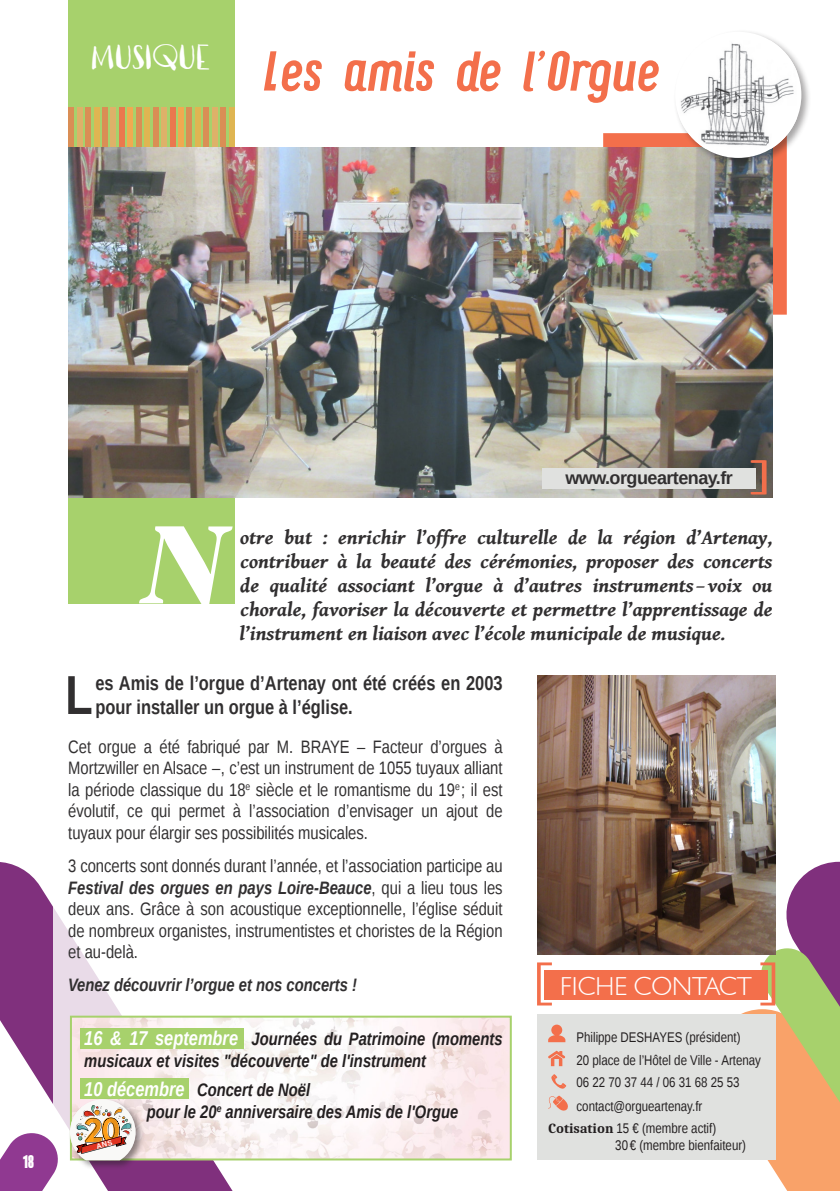
<style>
.page{position:relative;width:840px;height:1191px;background:#fff}
.page>*{position:absolute;margin:0;border:0;box-sizing:border-box;transform-origin:0 0}
.chapeau{font:italic 900 114.2px "PF Regal Text Pro";color:#fff}
.t1{font:italic 56px "Vitage";letter-spacing:-.01em;color:#f36f4b}
.chapeau-2{font:700 54.8px "Liberation Sans Narrow";color:#312f30}
.t2{font:500 36px "Vagabundo";color:#fff}
.t3{font:300 26px "Humanist 521 BT";color:#fff}
.chapeau-3{font:italic 700 20px/24px "Gentium Book Basic";color:#312f30;text-align:justify}
.chapeau-4{font:700 20px/24px "Liberation Sans Narrow";color:#312f30}
.chapeau-5{font:18px/21.6px "Liberation Sans Narrow";color:#312f30;text-align:justify}
.chapeau-6{font:italic 700 18px/21.6px "Liberation Sans Narrow";color:#231f20}
.chapeau-7{font:italic 700 18px "Liberation Sans Narrow";color:#312f30}
.t4{font:700 18px "Liberation Sans";letter-spacing:-.03em;color:#312f30}
.Center{font:700 18px "Vitage";color:#fff}
.chapeau-8{font:14px "Liberation Sans Narrow";color:#231f20}
.s1{font-weight:700;font-style:italic}
.s2{font-size:20px;color:#fff}
.s3{font-family:"Caladea";font-weight:700}
</style>
<div class="page">
<svg style="left:603px;top:133px;width:183px;height:182px;background:#ee714f"></svg>
<svg style="left:0;top:862px;width:312px;height:329px"></svg>
<svg style="left:53px;top:902px;width:174px;height:197px"></svg>
<div style="left:536px;top:1014px;width:238px;height:145px;background:#e0e1df"></div>
<div style="left:544px;top:969px;width:223px;height:30px;background:#f36f4b"></div>
<svg style="left:537px;top:962px;width:14px;height:43px"></svg>
<svg style="left:698px;top:861px;width:141px;height:330px"></svg>
<svg style="left:548px;top:1024px;width:17px;height:18px"></svg>
<svg style="left:548px;top:1050px;width:17px;height:16px"></svg>
<svg style="left:551px;top:1074px;width:15px;height:14px"></svg>
<svg style="left:548px;top:1095px;width:20px;height:16px"></svg>
<div style="left:68px;top:0;width:166px;height:603px;background:#a7d16c"></div>
<div style="left:68px;top:108px;width:6px;height:41px;background:#da8e55"></div>
<div style="left:77px;top:108px;width:6px;height:41px;background:#deb169"></div>
<div style="left:110px;top:108px;width:6px;height:41px;background:#deb169"></div>
<div style="left:161px;top:108px;width:6px;height:41px;background:#deb169"></div>
<div style="left:212px;top:108px;width:5px;height:41px;background:#deb169"></div>
<div style="left:85px;top:108px;width:6px;height:41px;background:#da8e55"></div>
<div style="left:136px;top:108px;width:6px;height:41px;background:#da8e55"></div>
<div style="left:186px;top:108px;width:6px;height:41px;background:#da8e55"></div>
<div style="left:119px;top:108px;width:6px;height:41px;background:#ea784e"></div>
<div style="left:169px;top:108px;width:6px;height:41px;background:#ea784e"></div>
<div style="left:220px;top:108px;width:6px;height:41px;background:#da8e55"></div>
<div style="left:93px;top:108px;width:6px;height:41px;background:#dfb552"></div>
<div style="left:144px;top:108px;width:6px;height:41px;background:#dfb552"></div>
<div style="left:195px;top:108px;width:6px;height:41px;background:#dfb552"></div>
<div style="left:127px;top:108px;width:6px;height:41px;background:#f0aa51"></div>
<div style="left:178px;top:108px;width:6px;height:41px;background:#f0aa51"></div>
<div style="left:228px;top:108px;width:6px;height:41px;background:#dfb552"></div>
<div style="left:102px;top:108px;width:6px;height:41px;background:#da8e55"></div>
<div style="left:153px;top:108px;width:5px;height:41px;background:#da8e55"></div>
<div style="left:203px;top:108px;width:6px;height:41px;background:#da8e55"></div>
<img style="left:68px;top:147px;width:704px;height:350px">
<div style="left:542px;top:468px;width:213px;height:20px;background:#e0e1df"></div>
<svg style="left:750px;top:460px;width:16px;height:34px"></svg>
<div style="left:672px;top:29px;width:138px;height:139px;background:#231f20;opacity:.4"></div>
<div style="left:674px;top:32px;width:127px;height:126px;background:#fff;border-radius:50%"></div>
<img style="left:679px;top:41px;width:117px;height:108px">
<img style="left:537px;top:675px;width:237px;height:279px">
<img style="left:73px;top:1018px;width:435px;height:139px">
<div style="left:70px;top:1015px;width:441px;height:145px;border:2px solid #a7d16c"></div>
<div style="left:80px;top:1078px;width:108px;height:20px;background:#a7d16c"></div>
<div style="left:80px;top:1027px;width:163px;height:21px;background:#a7d16c"></div>
<div style="left:68px;top:1097px;width:77px;height:73px;background:#231f20;opacity:.5"></div>
<svg style="left:0;top:1099px;width:135px;height:92px"></svg>
<h3 class="t2" style="left:91px;top:37px;width:121px">MUSIQUE</h3>
<h2 class="t1" style="left:262px;top:44px;width:399px">Les amis de l’Orgue</h2>
<p class="Center" style="left:23px;top:1153px;width:13px">18</p>
<p class="t4" style="left:565px;top:465px;width:169px">www.orgueartenay.fr</p>
<p class="chapeau" style="left:141px;top:494px;width:85px">N</p>
<p class="chapeau-3" style="left:239px;top:524px;width:534px">otre but : enrichir l’offre culturelle de la région d’Artenay, contribuer à la beauté des cérémonies, proposer des concerts de qualité associant l’orgue à d’autres instruments – voix ou chorale, favoriser la découverte et permettre l’apprentissage de l’instrument en liaison avec l’école municipale de musique.</p>
<p class="chapeau-2" style="left:65px;top:657px;width:29px">L</p>
<p class="chapeau-4" style="left:95px;top:670px;width:408px">es Amis de l’orgue d’Artenay ont été créés en 2003 pour installer un orgue à l’église.</p>
<p class="chapeau-5" style="left:68px;top:736px;width:435px">Cet orgue a été fabriqué par M. BRAYE – Facteur d’orgues à Mortzwiller en Alsace –, c’est un instrument de 1055 tuyaux alliant la période classique du 18<sup>e</sup> siècle et le romantisme du 19<sup>e</sup> ; il est évolutif, ce qui permet à l’association d’envisager un ajout de tuyaux pour élargir ses possibilités musicales.</p>
<p class="chapeau-5" style="left:68px;top:855px;width:435px">3 concerts sont donnés durant l’année, et l’association participe au <span class="s1">Festival des orgues en pays Loire-Beauce</span>, qui a lieu tous les deux ans. Grâce à son acoustique exceptionnelle, l’église séduit de nombreux organistes, instrumentistes et choristes de la Région et au-delà.</p>
<p class="chapeau-7" style="left:68px;top:972px;width:290px">Venez découvrir l’orgue et nos concerts !</p>
<p class="chapeau-6" style="left:84px;top:1027px;width:419px"><span class="s2">16 &amp; 17 septembre</span> Journées du Patrimoine (moments musicaux et visites "découverte" de l'instrument</p>
<p class="chapeau-6" style="left:84px;top:1078px;width:227px"><span class="s2">10 décembre</span> Concert de Noël</p>
<p class="chapeau-6" style="left:147px;top:1100px;width:313px">pour le 20<sup>e</sup> anniversaire des Amis de l'Orgue</p>
<p class="t3" style="left:560px;top:969px;width:193px">FICHE CONTACT</p>
<p class="chapeau-8" style="left:576px;top:1029px;width:165px">Philippe DESHAYES (président)</p>
<p class="chapeau-8" style="left:576px;top:1052px;width:186px">20 place de l’Hôtel de Ville - Artenay</p>
<p class="chapeau-8" style="left:576px;top:1074px;width:164px">06 22 70 37 44 / 06 31 68 25 53</p>
<p class="chapeau-8" style="left:576px;top:1097px;width:127px">contact@orgueartenay.fr</p>
<p class="chapeau-8" style="left:548px;top:1120px;width:169px"><span class="s3">Cotisation</span> 15 € (membre actif)</p>
<p class="chapeau-8" style="left:615px;top:1137px;width:132px">30 € (membre bienfaiteur)</p>
</div>
